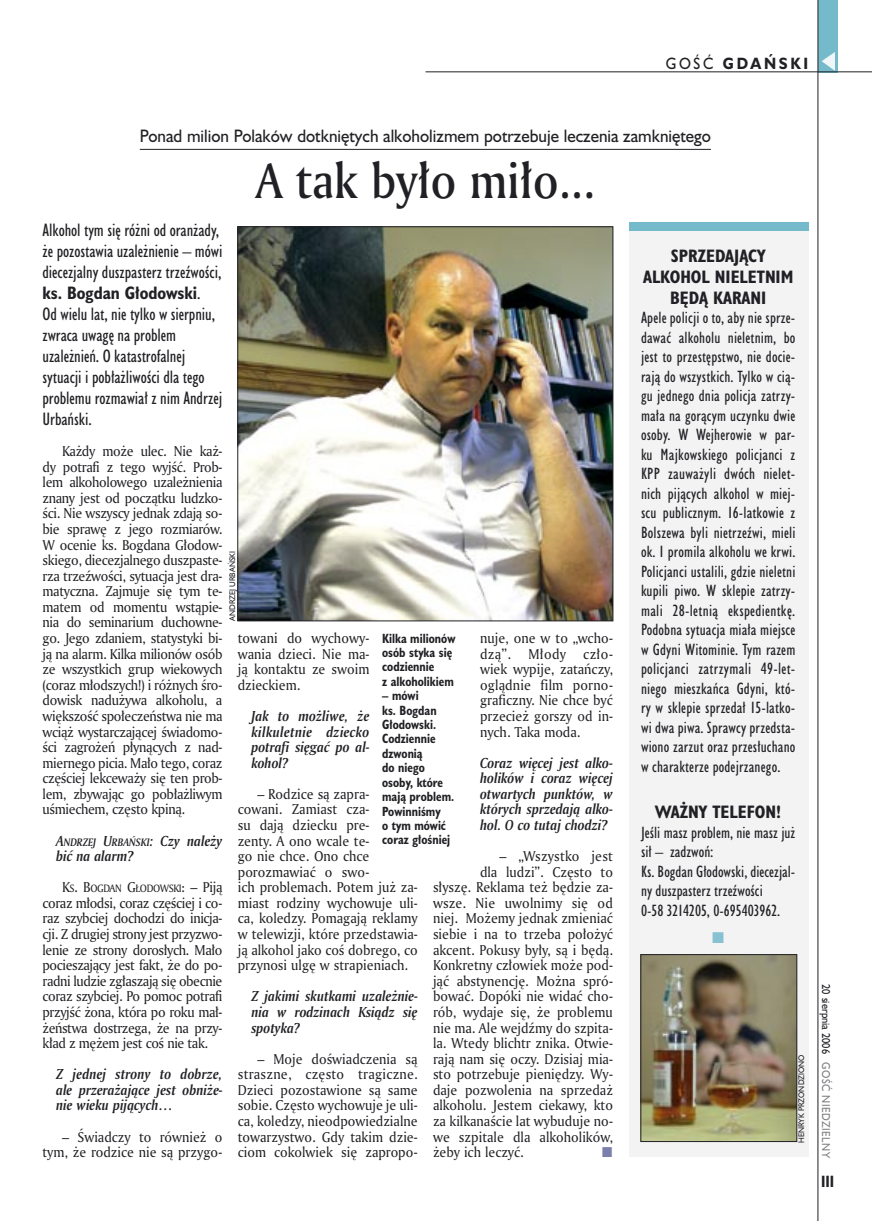
<style>
.page{position:relative;width:872px;height:1221px;background:#fff}
.page>*{position:absolute;margin:0;border:0;box-sizing:border-box;transform-origin:0 0}
._05a_tytyl_AmMd_32_pt{font:48px "Amerigo Md PL";color:#212125;scale:.9 1}
._06-4_lead_lokal_HuCn_11_pt{font:16.5px/21px "Humanst 521 Cn PL";letter-spacing:-.005em;color:#212125}
._04-3_nadtytul_lokal{font:16.5px "Humanst 521 PL";color:#212125;scale:.94 1}
._04-2_tytul_ramki{font:700 16.5px/21px "Humanst 521 Cn PL";color:#212125;text-align:center}
._03-2_body_do_ramki{font:15px/19.5px "Humanst 521 Cn PL";color:#212125}
._15b_temat_prawo{font:700 15px "Humanst 521 PL";letter-spacing:.2em;color:#212125;scale:.9 1}
._17_pagina_prawa{font:700 15px "Humanst 521 Cn PL";color:#212125;scale:.94 1}
._07_wywiad_pytanie{font:italic 700 13.95px/15.6px "Amerigo PL";color:#212125;text-align:justify;scale:.94 1}
._01_body_tekst{font:13.8px/15.6px "Amerigo PL";color:#212125;text-align:justify;scale:.94 1}
._09_podpis_zdjecia_HuCnB{font:700 12.3px/14.4px "Humanst 521 Cn PL";color:#212125;scale:.94 1}
._07_wywiad_pytanie-2{font:italic 700 10.5px "Amerigo PL";color:#212125;scale:.94 1}
._19a_data_prawa_GOSC{font:10.5px "Humanst 521 PL";letter-spacing:.05em;color:#7f7f83;scale:.9 1}
._19_data_prawa{font:10.5px "Humanst 521 PL";color:#212125;scale:.9 1}
._01_body_tekst-2{font:10.35px "Amerigo PL";letter-spacing:-.04em;color:#212125;scale:.94 1}
._09a_autor_zdjecia_Hu_5_pt{font:7.5px "Humanst 521 PL";color:#212125;scale:.94 1}
.s1{font-weight:400}
.s2{font-weight:700}
.s3{font-size:13.95px}
.s4{font-size:13.8px}
</style>
<div class="page">
<div style="left:818px;top:0;width:19px;height:72px;background:#75baca"></div>
<hr style="left:817px;top:0;width:1px;height:1220px;background:#212125">
<svg style="left:821px;top:52px;width:14px;height:19px"></svg>
<hr style="left:425px;top:72px;width:447px;height:1px;background:#212125">
<hr style="left:140px;top:149px;width:571px;height:1px;background:#212125">
<img style="left:239px;top:228px;width:372px;height:391px">
<div style="left:237px;top:226px;width:376px;height:395px;border:1px solid #212125"></div>
<div style="left:628px;top:223px;width:180px;height:933px;background:#f3f3f4"></div>
<div style="left:628px;top:222px;width:180px;height:9px;background:#75baca"></div>
<img style="left:642px;top:956px;width:153px;height:183px">
<div style="left:640px;top:954px;width:157px;height:187px;border:1px solid #212125"></div>
<p class="_15b_temat_prawo" style="left:666px;top:53px;width:160px"><span class="s1">GOŚĆ</span> GDAŃSKI</p>
<p class="_04-3_nadtytul_lokal" style="left:140px;top:125px;width:609px">Ponad milion Polaków dotkniętych alkoholizmem potrzebuje leczenia zamkniętego</p>
<p class="_05a_tytyl_AmMd_32_pt" style="left:256px;top:149px;width:378px">A tak było miło...</p>
<p class="_06-4_lead_lokal_HuCn_11_pt" style="left:43px;top:219px;width:181px">Alkohol tym się różni od oranżady, że pozostawia uzależnienie – mówi diecezjalny duszpasterz trzeźwości, <span class="s2">ks. Bogdan Głodowski</span>.<br>Od wielu lat, nie tylko w sierpniu, zwraca uwagę na problem uzależnień. O katastrofalnej sytuacji i pobłażliwości dla tego problemu rozmawiał z nim Andrzej<br>Urbański.</p>
<p class="_01_body_tekst" style="left:43px;top:443px;width:193px;text-indent:20px">Każdy może ulec. Nie każ&shy;dy potrafi z tego wyjść. Prob&shy;lem alkoholowego uzależnienia znany jest od początku ludzko&shy;ści. Nie wszyscy jednak zdają so&shy;bie sprawę z jego rozmiarów.<br>W ocenie ks. Bogdana Głodow&shy;skiego, diecezjalnego duszpaste&shy;rza trzeźwości, sytuacja jest dra&shy;matyczna. Zajmuje się tym te&shy;matem od momentu wstąpie&shy;nia do seminarium duchowne&shy;go. Jego zdaniem, statystyki bi&shy;ją na alarm. Kilka milionów osób ze wszystkich grup wiekowych (coraz młodszych!) i różnych śro&shy;dowisk nadużywa alkoholu, a większość społeczeństwa nie ma wciąż wystarczającej świadomo&shy;ści zagrożeń płynących z nad&shy;miernego picia. Mało tego, coraz częściej lekceważy się ten prob&shy;lem, zbywając go pobłażliwym uśmiechem, często kpiną.</p>
<p class="_07_wywiad_pytanie-2" style="left:56px;top:834px;width:178px"><span class="s3">A</span>NDRZEJ <span class="s3">U</span>RBAŃSKI<span class="s3">: Czy należy</span></p>
<p class="_07_wywiad_pytanie" style="left:56px;top:848px;width:84px">bić na alarm?</p>
<p class="_01_body_tekst-2" style="left:62px;top:881px;width:172px"><span class="s4">K</span>S<span class="s4">. B</span>OGDAN <span class="s4">G</span>ŁODOWSKI<span class="s4">: – Piją</span></p>
<p class="_01_body_tekst" style="left:43px;top:894px;width:193px">coraz młodsi, coraz częściej i co&shy;raz szybciej dochodzi do inicja&shy;cji. Z drugiej strony jest przyzwo&shy;lenie ze strony dorosłych. Mało pocieszający jest fakt, że do po&shy;radni ludzie zgłaszają się obecnie coraz szybciej. Po pomoc potrafi przyjść żona, która po roku mał&shy;żeństwa dostrzega, że na przy&shy;kład z mężem jest coś nie tak.</p>
<p class="_07_wywiad_pytanie" style="left:56px;top:1066px;width:179px">Z jednej strony to dobrze, ale przerażające jest obniże&shy;nie wieku pijących…</p>
<p class="_01_body_tekst" style="left:43px;top:1128px;width:193px;text-align:right">– Świadczy to również o tym, że rodzice nie są przygo-</p>
<p class="_04-2_tytul_ramki" style="left:643px;top:244px;width:152px">SPRZEDAJĄCY<br>ALKOHOL NIELETNIM<br>BĘDĄ KARANI</p>
<p class="_03-2_body_do_ramki" style="left:641px;top:308px;width:156px;text-align:justify">Apele policji o to, aby nie sprze&shy;dawać alkoholu nieletnim, bo jest to przestępstwo, nie docie&shy;rają do wszystkich. Tylko w cią&shy;gu jednego dnia policja zatrzy&shy;mała na gorącym uczynku dwie osoby. W Wejherowie w par&shy;ku Majkowskiego policjanci z KPP zauważyli dwóch nielet&shy;nich pijących alkohol w miej&shy;scu publicznym. 16-latkowie z Bolszewa byli nietrzeźwi, mieli ok. 1 promila alkoholu we krwi.<br>Policjanci ustalili, gdzie nieletni kupili piwo. W sklepie zatrzy&shy;mali 28-letnią ekspedientkę.<br>Podobna sytuacja miała miejsce w Gdyni Witominie. Tym razem policjanci zatrzymali 49-let&shy;niego mieszkańca Gdyni, któ&shy;ry w sklepie sprzedał 15-latko&shy;wi dwa piwa. Sprawcy przedsta&shy;wiono zarzut oraz przesłuchano w charakterze podejrzanego.</p>
<p class="_04-2_tytul_ramki" style="left:655px;top:801px;width:127px">WAŻNY TELEFON!</p>
<p class="_03-2_body_do_ramki" style="left:641px;top:822px;width:156px">Jeśli masz problem, nie masz już sił – zadzwoń:</p>
<p class="_03-2_body_do_ramki" style="left:641px;top:861px;width:156px">Ks. Bogdan Głodowski, diecezjal&shy;ny duszpasterz trzeźwości</p>
<p class="_03-2_body_do_ramki" style="left:641px;top:900px;width:141px">0-58 3214205, 0-695403962.</p>
<p class="_09a_autor_zdjecia_Hu_5_pt" style="left:227px;top:621px;width:76px;rotate:-90deg">ANDRZEJ URBAŃSKI</p>
<p class="_01_body_tekst" style="left:238px;top:630px;width:141px">towani do wychowy&shy;wania dzieci. Nie ma&shy;ją kontaktu ze swoim dzieckiem.</p>
<p class="_07_wywiad_pytanie" style="left:251px;top:707px;width:127px">Jak to możliwe, że kilkuletnie dziecko potrafi sięgać po al&shy;kohol?</p>
<p class="_01_body_tekst" style="left:238px;top:785px;width:193px;text-align:left;text-indent:20px">– Rodzice są zapra-<br>cowani. Zamiast cza-<br>su dają dziecku pre-<br>zenty. A ono wcale te-<br>go nie chce. Ono chce porozmawiać o swo-<br>ich problemach. Potem już za&shy;miast rodziny wychowuje uli&shy;ca, koledzy. Pomagają reklamy w telewizji, które przedstawia&shy;ją alkohol jako coś dobrego, co przynosi ulgę w strapieniach.</p>
<p class="_07_wywiad_pytanie" style="left:251px;top:988px;width:179px">Z jakimi skutkami uzależnie&shy;nia w rodzinach Ksiądz się spotyka?</p>
<p class="_01_body_tekst" style="left:238px;top:1050px;width:193px;text-indent:20px">– Moje doświadczenia są straszne, często tragiczne.<br>Dzieci pozostawione są same sobie. Często wychowuje je uli&shy;ca, koledzy, nieodpowiedzialne towarzystwo. Gdy takim dzie&shy;ciom cokolwiek się zapropo-</p>
<p class="_01_body_tekst" style="left:480px;top:630px;width:143px">nuje, one w to „wcho&shy;dzą”.</p>
<p class="_09_podpis_zdjecia_HuCnB" style="left:382px;top:630px;width:79px">Kilka milionów osób styka się codziennie<br>z alkoholikiem</p>
<p class="_09_podpis_zdjecia_HuCnB" style="left:382px;top:688px;width:78px">– mówi<br>ks. Bogdan<br>Głodowski.<br>Codziennie dzwonią<br>do niego osoby, które mają problem.<br>Powinniśmy<br>o tym mówić coraz głośniej</p>
<p class="_01_body_tekst" style="left:528px;top:645px;width:42px">Młody</p>
<p class="_01_body_tekst" style="left:480px;top:645px;width:143px;text-indent:103px">czło&shy;wiek wypije, zatańczy, oglądnie film porno&shy;graficzny. Nie chce być przecież gorszy od in&shy;nych. Taka moda.</p>
<p class="_07_wywiad_pytanie" style="left:480px;top:754px;width:143px">Coraz więcej jest alko&shy;holików i coraz więcej otwartych punktów, w których sprzedają alko&shy;hol. O co tutaj chodzi?</p>
<p class="_01_body_tekst" style="left:499px;top:848px;width:122px">– „Wszystko jest</p>
<p class="_01_body_tekst" style="left:480px;top:863px;width:143px">dla ludzi”. Często to</p>
<p class="_01_body_tekst" style="left:433px;top:879px;width:193px">słyszę. Reklama też będzie za-</p>
<p class="_01_body_tekst" style="left:433px;top:894px;width:193px">wsze. Nie uwolnimy się od</p>
<p class="_01_body_tekst" style="left:433px;top:910px;width:193px">niej. Możemy jednak zmieniać</p>
<p class="_01_body_tekst" style="left:433px;top:925px;width:193px">siebie i na to trzeba położyć</p>
<p class="_01_body_tekst" style="left:433px;top:941px;width:193px">akcent. Pokusy były, są i będą.</p>
<p class="_01_body_tekst" style="left:433px;top:957px;width:193px">Konkretny człowiek może pod-</p>
<p class="_01_body_tekst" style="left:433px;top:972px;width:193px">jąć abstynencję. Można spró-</p>
<p class="_01_body_tekst" style="left:433px;top:988px;width:193px">bować. Dopóki nie widać cho-</p>
<p class="_01_body_tekst" style="left:433px;top:1003px;width:193px">rób, wydaje się, że problemu</p>
<p class="_01_body_tekst" style="left:433px;top:1019px;width:193px">nie ma. Ale wejdźmy do szpita-</p>
<p class="_01_body_tekst" style="left:433px;top:1034px;width:193px">la. Wtedy blichtr znika. Otwie-</p>
<p class="_01_body_tekst" style="left:433px;top:1050px;width:193px">rają nam się oczy. Dzisiaj mia-</p>
<p class="_01_body_tekst" style="left:433px;top:1066px;width:193px">sto potrzebuje pieniędzy. Wy-</p>
<p class="_01_body_tekst" style="left:433px;top:1081px;width:193px">daje pozwolenia na sprzedaż</p>
<p class="_01_body_tekst" style="left:433px;top:1097px;width:193px">alkoholu. Jestem ciekawy, kto</p>
<p class="_01_body_tekst" style="left:433px;top:1112px;width:193px">za kilkanaście lat wybuduje no-</p>
<p class="_01_body_tekst" style="left:433px;top:1128px;width:193px">we szpitale dla alkoholików,</p>
<p class="_01_body_tekst" style="left:433px;top:1143px;width:98px">żeby ich leczyć.</p>
<p class="_09a_autor_zdjecia_Hu_5_pt" style="left:796px;top:1142px;width:96px;rotate:-90deg">HENRYK PRZONDZIONO</p>
<p class="_19_data_prawa" style="left:833px;top:984px;width:79px;rotate:90deg">20 sierpnia 2006</p>
<p class="_19a_data_prawa_GOSC" style="left:833px;top:1062px;width:108px;rotate:90deg">GOŚĆ NIEDZIELNY</p>
<p class="_17_pagina_prawa" style="left:821px;top:1171px;width:15px">III</p>
</div>
